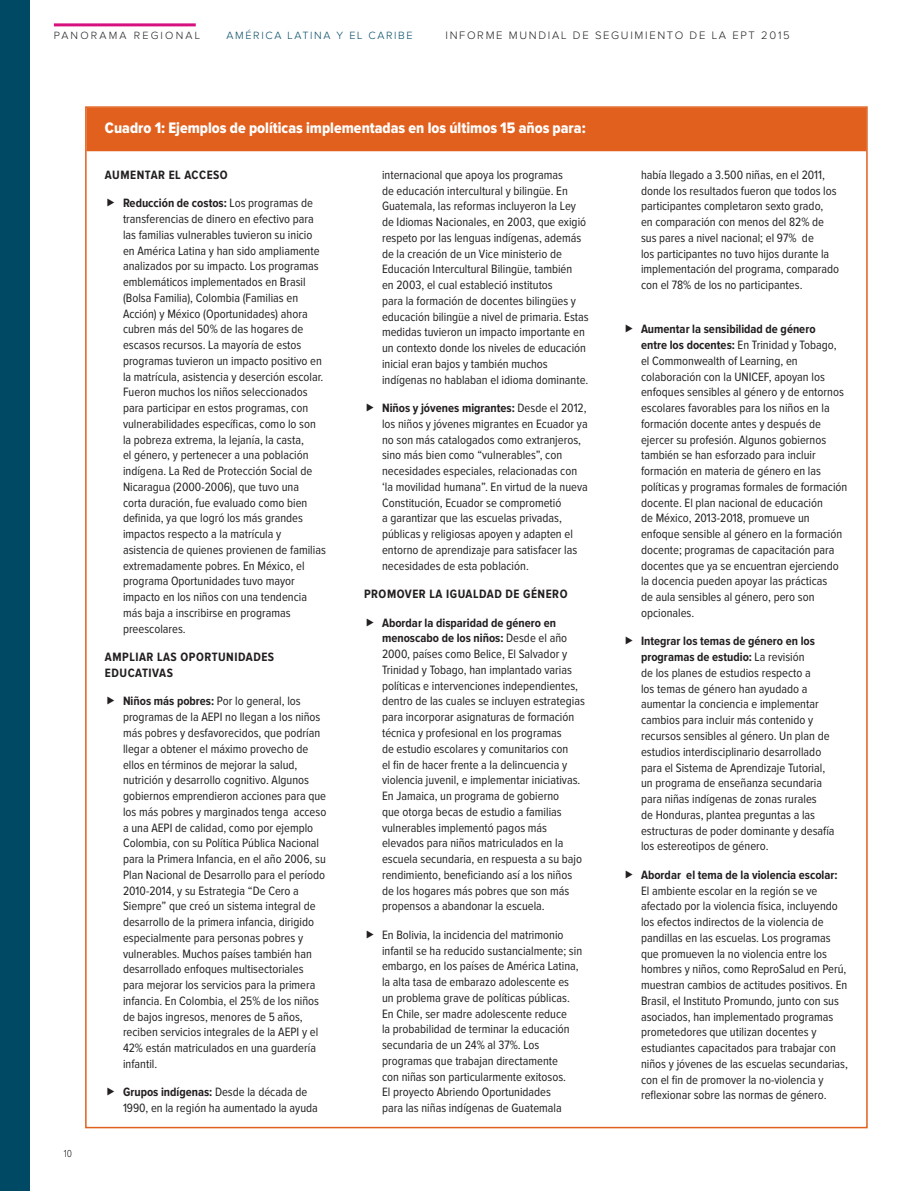
<style>
.page{position:relative;width:915px;height:1191px;background:#fff}
.page>*{position:absolute;margin:0;border:0;box-sizing:border-box;transform-origin:0 0}
.Box_Head_1-line{font:15.75px "Proxima Nova Cond Extrabld";color:#fff}
.t1{font:12.6px/15.8px "Proxima Nova Cond";color:#231f20}
.GMR_Box_Body_Text{font:700 12.6px/15.8px "Proxima Nova Cond";letter-spacing:.04em;color:#231f20}
.t2{font:300 11.25px "Proxima Nova";letter-spacing:.15em;color:#231f20}
.t3{font:300 10.8px "Proxima Nova";letter-spacing:.15em;color:#004964}
.t4{font:300 10.8px "Proxima Nova";letter-spacing:.2em;color:#231f20}
.t5{font:300 10.5px "Proxima Nova Cond";color:#231f20}
.s1{font-weight:700}
</style>
<div class="page">
<div style="left:0;top:0;width:30px;height:1191px;background:#004964"></div>
<hr style="left:54px;top:23px;width:142px;height:3px;background:#d7117e">
<div style="left:86px;top:108px;width:780px;height:43px;background:#e2601e"></div>
<p class="t4" style="left:54px;top:31px;width:147px">PANORAMA REGIONAL</p>
<p class="t3" style="left:226px;top:31px;width:187px">AMÉRICA LATINA Y EL CARIBE</p>
<p class="t2" style="left:445px;top:30px;width:345px">INFORME MUNDIAL DE SEGUIMIENTO DE LA EPT 2015</p>
<p class="t5" style="left:64px;top:1148px;width:10px">10</p>
<p class="Box_Head_1-line" style="left:105px;top:121px;width:482px">Cuadro 1: Ejemplos de políticas implementadas en los últimos 15 años para:</p>
<p class="GMR_Box_Body_Text" style="left:105px;top:167px;width:124px">AUMENTAR EL ACCESO</p>
<p class="t1" style="left:123px;top:196px;width:204px"><span class="s1">Reducción de costos:</span> Los programas de transferencias de dinero en efectivo para las familias vulnerables tuvieron su inicio en América Latina y han sido ampliamente analizados por su impacto. Los programas emblemáticos implementados en Brasil (Bolsa Familia), Colombia (Familias en Acción) y México (Oportunidades) ahora cubren más del 50% de las hogares de escasos recursos. La mayoría de estos programas tuvieron un impacto positivo en la matrícula, asistencia y deserción escolar.<br>Fueron muchos los niños seleccionados para participar en estos programas, con vulnerabilidades específicas, como lo son la pobreza extrema, la lejanía, la casta,<br>el género, y pertenecer a una población indígena. La Red de Protección Social de Nicaragua (2000-2006), que tuvo una corta duración, fue evaluado como bien definida, ya que logró los más grandes impactos respecto a la matrícula y asistencia de quienes provienen de familias extremadamente pobres. En México, el programa Oportunidades tuvo mayor impacto en los niños con una tendencia más baja a inscribirse en programas preescolares.</p>
<p class="GMR_Box_Body_Text" style="left:105px;top:649px;width:171px">AMPLIAR LAS OPORTUNIDADES<br>EDUCATIVAS</p>
<p class="t1" style="left:123px;top:694px;width:205px"><span class="s1">Niños más pobres:</span> Por lo general, los programas de la AEPI no llegan a los niños más pobres y desfavorecidos, que podrían llegar a obtener el máximo provecho de ellos en términos de mejorar la salud, nutrición y desarrollo cognitivo. Algunos gobiernos emprendieron acciones para que los más pobres y marginados tenga acceso a una AEPI de calidad, como por ejemplo Colombia, con su Política Pública Nacional para la Primera Infancia, en el año 2006, su Plan Nacional de Desarrollo para el período 2010-2014, y su Estrategia “De Cero a Siempre” que creó un sistema integral de desarrollo de la primera infancia, dirigido especialmente para personas pobres y vulnerables. Muchos países también han desarrollado enfoques multisectoriales para mejorar los servicios para la primera infancia. En Colombia, el 25% de los niños de bajos ingresos, menores de 5 años, reciben servicios integrales de la AEPI y el 42% están matriculados en una guardería infantil.</p>
<p class="t1" style="left:123px;top:1084px;width:196px"><span class="s1">Grupos indígenas:</span> Desde la década de<br>1990, en la región ha aumentado la ayuda</p>
<p class="t1" style="left:382px;top:167px;width:208px">internacional que apoya los programas<br>de educación intercultural y bilingüe. En Guatemala, las reformas incluyeron la Ley de Idiomas Nacionales, en 2003, que exigió respeto por las lenguas indígenas, además de la creación de un Vice ministerio de Educación Intercultural Bilingüe, también<br>en 2003, el cual estableció institutos<br>para la formación de docentes bilingües y educación bilingüe a nivel de primaria. Estas medidas tuvieron un impacto importante en un contexto donde los niveles de educación inicial eran bajos y también muchos indígenas no hablaban el idioma dominante.</p>
<p class="t1" style="left:382px;top:400px;width:207px"><span class="s1">Niños y jóvenes migrantes:</span> Desde el 2012, los niños y jóvenes migrantes en Ecuador ya no son más catalogados como extranjeros, sino más bien como “vulnerables”, con necesidades especiales, relacionadas con ‘la movilidad humana”. En virtud de la nueva Constitución, Ecuador se comprometió<br>a garantizar que las escuelas privadas, públicas y religiosas apoyen y adapten el entorno de aprendizaje para satisfacer las necesidades de esta población.</p>
<p class="GMR_Box_Body_Text" style="left:364px;top:586px;width:205px">PROMOVER LA IGUALDAD DE GÉNERO</p>
<p class="t1" style="left:382px;top:615px;width:204px"><span class="s1">Abordar la disparidad de género en menoscabo de los niños:</span> Desde el año 2000, países como Belice, El Salvador y Trinidad y Tobago, han implantado varias políticas e intervenciones independientes, dentro de las cuales se incluyen estrategias para incorporar asignaturas de formación técnica y profesional en los programas<br>de estudio escolares y comunitarios con<br>el fin de hacer frente a la delincuencia y violencia juvenil, e implementar iniciativas.<br>En Jamaica, un programa de gobierno<br>que otorga becas de estudio a familias vulnerables implementó pagos más elevados para niños matriculados en la escuela secundaria, en respuesta a su bajo rendimiento, beneficiando así a los niños de los hogares más pobres que son más propensos a abandonar la escuela.</p>
<p class="t1" style="left:382px;top:927px;width:201px">En Bolivia, la incidencia del matrimonio infantil se ha reducido sustancialmente; sin embargo, en los países de América Latina, la alta tasa de embarazo adolescente es un problema grave de políticas públicas.<br>En Chile, ser madre adolescente reduce<br>la probabilidad de terminar la educación secundaria de un 24% al 37%. Los programas que trabajan directamente<br>con niñas son particularmente exitosos.<br>El proyecto Abriendo Oportunidades<br>para las niñas indígenas de Guatemala</p>
<p class="t1" style="left:640px;top:167px;width:199px">había llegado a 3.500 niñas, en el 2011, donde los resultados fueron que todos los participantes completaron sexto grado,<br>en comparación con menos del 82% de sus pares a nivel nacional; el 97% de<br>los participantes no tuvo hijos durante la implementación del programa, comparado con el 78% de los no participantes.</p>
<p class="t1" style="left:640px;top:322px;width:208px"><span class="s1">Aumentar la sensibilidad de género<br>entre los docentes:</span> En Trinidad y Tobago, el Commonwealth of Learning, en colaboración con la UNICEF, apoyan los enfoques sensibles al género y de entornos escolares favorables para los niños en la formación docente antes y después de ejercer su profesión. Algunos gobiernos también se han esforzado para incluir formación en materia de género en las políticas y programas formales de formación docente. El plan nacional de educación<br>de México, 2013-2018, promueve un enfoque sensible al género en la formación docente; programas de capacitación para docentes que ya se encuentran ejerciendo la docencia pueden apoyar las prácticas<br>de aula sensibles al género, pero son opcionales.</p>
<p class="t1" style="left:640px;top:634px;width:195px"><span class="s1">Integrar los temas de género en los programas de estudio:</span> La revisión<br>de los planes de estudios respecto a<br>los temas de género han ayudado a aumentar la conciencia e implementar cambios para incluir más contenido y recursos sensibles al género. Un plan de estudios interdisciplinario desarrollado para el Sistema de Aprendizaje Tutorial, un programa de enseñanza secundaria para niñas indígenas de zonas rurales<br>de Honduras, plantea preguntas a las estructuras de poder dominante y desafía los estereotipos de género.</p>
<p class="t1" style="left:640px;top:867px;width:208px"><span class="s1">Abordar el tema de la violencia escolar:<br></span>El ambiente escolar en la región se ve afectado por la violencia física, incluyendo los efectos indirectos de la violencia de pandillas en las escuelas. Los programas que promueven la no violencia entre los hombres y niños, como ReproSalud en Perú, muestran cambios de actitudes positivos. En Brasil, el Instituto Promundo, junto con sus asociados, han implementado programas prometedores que utilizan docentes y estudiantes capacitados para trabajar con niños y jóvenes de las escuelas secundarias, con el fin de promover la no-violencia y reflexionar sobre las normas de género.</p>
</div>
